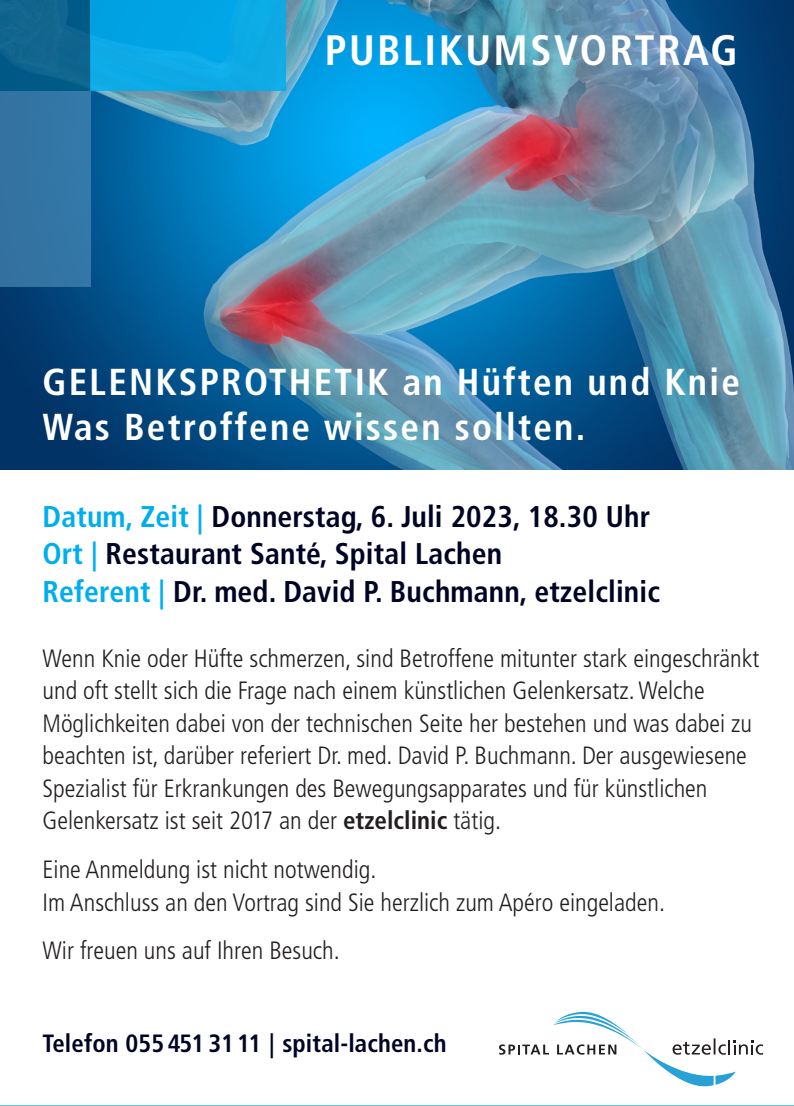
<style>
.page{position:relative;width:794px;height:1106px;background:#fff}
.page>*{position:absolute;margin:0;border:0;box-sizing:border-box;transform-origin:0 0}
.t1{font:700 condensed 42.5px "Frutiger LT Std";letter-spacing:.06em;color:#fff}
.t2{font:700 condensed 37.5px "Frutiger LT Std";letter-spacing:.06em;color:#fff}
.t3{font:700 condensed 30px "Frutiger LT Std";letter-spacing:.005em;color:#000424}
.t4{font:300 condensed 25px/32.5px "Frutiger LT Std";color:#231f20}
.t5{font:700 condensed 25px "Frutiger LT Std";letter-spacing:.005em;color:#000424}
.s1{color:#00aeef}
.s2{font-weight:700}
</style>
<div class="page">
<img style="left:0;top:0;width:794px;height:469px">
<svg style="left:499px;top:1011px;width:264px;height:76px"></svg>
<div style="left:0;top:91px;width:90px;height:195px;background:#3374a4"></div>
<div style="left:0;top:0;width:91px;height:91px;background:linear-gradient(to right,#0d638c,#0b638d)"></div>
<div style="left:90px;top:0;width:195px;height:90px;background:#0ba9e5"></div>
<hr style="left:0;top:1105px;width:794px;height:1px;background:#00aeef">
<p class="t1" style="left:325px;top:25px;width:414px">PUBLIKUMSVORTRAG</p>
<p class="t2" style="left:43px;top:359px;width:699px">GELENKSPROTHETIK an Hüften und Knie</p>
<p class="t2" style="left:43px;top:404px;width:544px">Was Betroffene wissen sollten.</p>
<p class="t3" style="left:43px;top:498px;width:609px"><span class="s1">Datum, Zeit |</span> Donnerstag, 6. Juli 2023, 18.30 Uhr</p>
<p class="t3" style="left:43px;top:536px;width:461px"><span class="s1">Ort |</span> Restaurant Santé, Spital Lachen</p>
<p class="t3" style="left:43px;top:573px;width:619px"><span class="s1">Referent |</span> Dr. med. David P. Buchmann, etzelclinic</p>
<p class="t4" style="left:43px;top:642px;width:718px">Wenn Knie oder Hüfte schmerzen, sind Betroffene mitunter stark eingeschränkt und oft stellt sich die Frage nach einem künstlichen Gelenkersatz. Welche Möglichkeiten dabei von der technischen Seite her bestehen und was dabei zu beachten ist, darüber referiert Dr. med. David P. Buchmann. Der ausgewiesene Spezialist für Erkrankungen des Bewegungsapparates und für künstlichen Gelenkersatz ist seit 2017 an der <span class="s2">etzelclinic</span> tätig.</p>
<p class="t4" style="left:43px;top:853px;width:335px">Eine Anmeldung ist nicht notwendig.</p>
<p class="t4" style="left:43px;top:886px;width:624px">Im Anschluss an den Vortrag sind Sie herzlich zum Apéro eingeladen.</p>
<p class="t4" style="left:43px;top:934px;width:299px">Wir freuen uns auf Ihren Besuch.</p>
<p class="t5" style="left:43px;top:1028px;width:405px">Telefon 055 451 31 11 | spital-lachen.ch</p>
</div>
